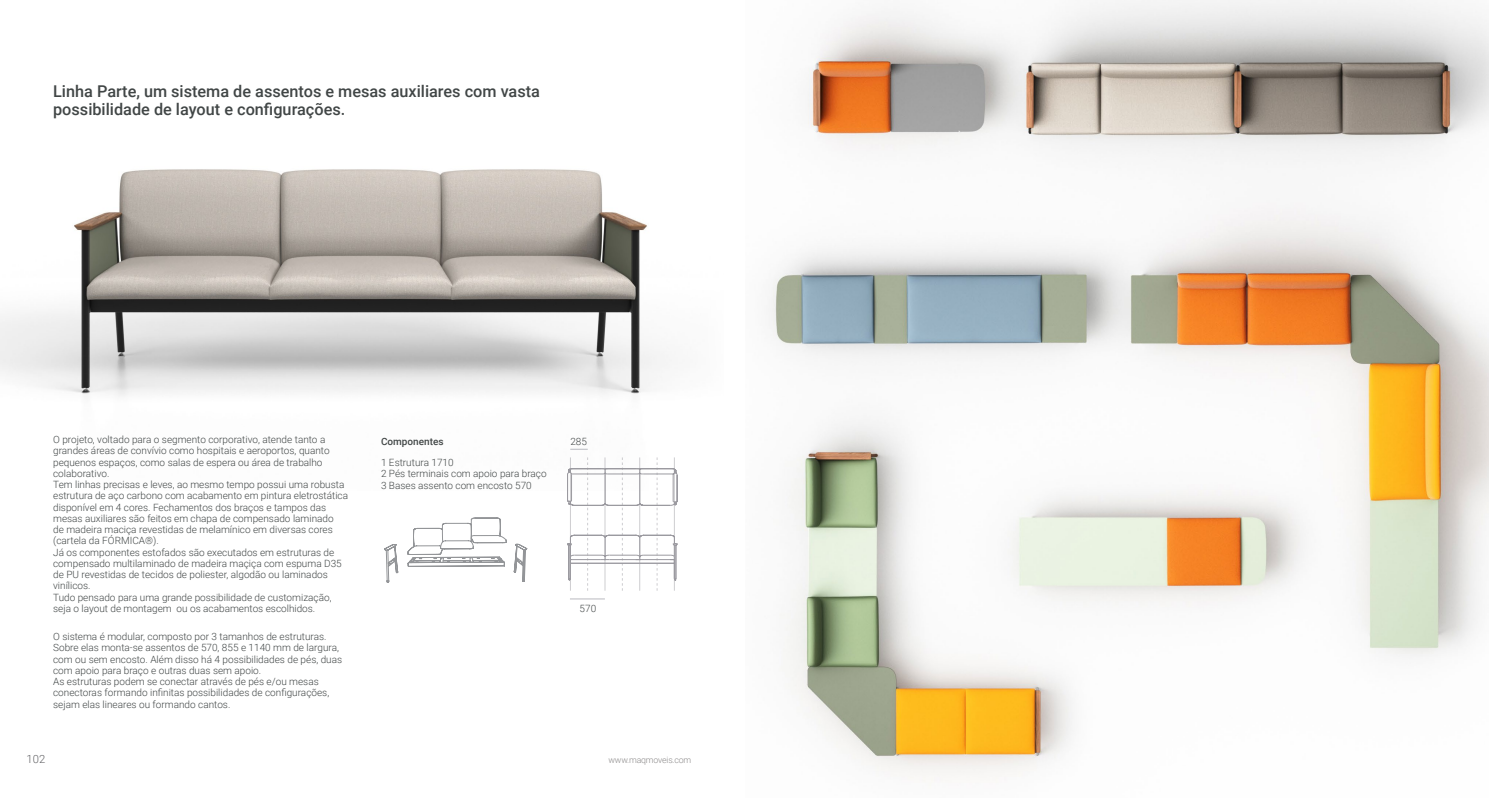
<style>
.page{position:relative;width:1489px;height:798px;background:#fff}
.page>*{position:absolute;margin:0;border:0;box-sizing:border-box;transform-origin:0 0}
.Títulos_Produtos{font:500 16.25px/18.8px "Roboto";color:#414646}
.t1{font:300 11.25px "Roboto";color:#636366}
.Descrição_Produto{font:300 10px/11.2px "Roboto";color:#414646}
.Títulos_Produtos-2{font:500 10px "Roboto";color:#414646}
.t2{font:300 8.75px "Roboto";letter-spacing:-.02em;color:#8d8b8b}
</style>
<div class="page">
<img style="left:0;top:169px;width:672px;height:281px">
<hr style="left:570px;top:598px;width:35px;height:1px;background:#b9b9bf">
<svg style="left:570px;top:448px;width:17px;height:1px"></svg>
<svg style="left:567px;top:457px;width:111px;height:133px"></svg>
<hr style="left:639px;top:457px;width:1px;height:133px;background:#9b9aa0">
<hr style="left:674px;top:457px;width:1px;height:133px;background:#9b9aa0">
<img style="left:768px;top:0;width:720px;height:782px">
<svg style="left:384px;top:517px;width:143px;height:65px"></svg>
<p class="Títulos_Produtos" style="left:53px;top:81px;width:488px">Linha Parte, um sistema de assentos e mesas auxiliares com vasta possibilidade de layout e configurações.</p>
<p class="Descrição_Produto" style="left:53px;top:433px;width:278px">O projeto, voltado para o segmento corporativo, atende tanto a grandes áreas de convívio como hospitais e aeroportos, quanto pequenos espaços, como salas de espera ou área de trabalho colaborativo.</p>
<p class="Descrição_Produto" style="left:53px;top:478px;width:296px">Tem linhas precisas e leves, ao mesmo tempo possui uma robusta estrutura de aço carbono com acabamento em pintura eletrostática disponível em 4 cores. Fechamentos dos braços e tampos das mesas auxiliares são feitos em chapa de compensado laminado<br>de madeira maciça revestidas de melamínico em diversas cores (cartela da FÓRMICA®).</p>
<p class="Descrição_Produto" style="left:53px;top:546px;width:290px">Já os componentes estofados são executados em estruturas de compensado multilaminado de madeira maçiça com espuma D35 de PU revestidas de tecidos de poliester, algodão ou laminados vinílicos.</p>
<p class="Descrição_Produto" style="left:53px;top:591px;width:280px">Tudo pensado para uma grande possibilidade de customização, seja o layout de montagem ou os acabamentos escolhidos.</p>
<p class="Descrição_Produto" style="left:53px;top:630px;width:290px">O sistema é modular, composto por 3 tamanhos de estruturas.<br>Sobre elas monta-se assentos de 570, 855 e 1140 mm de largura, com ou sem encosto. Além disso há 4 possibilidades de pés, duas com apoio para braço e outras duas sem apoio.</p>
<p class="Descrição_Produto" style="left:53px;top:675px;width:277px">As estruturas podem se conectar através de pés e/ou mesas conectoras formando infinitas possibilidades de configurações, sejam elas lineares ou formando cantos.</p>
<p class="Títulos_Produtos-2" style="left:381px;top:434px;width:64px">Componentes</p>
<p class="Descrição_Produto" style="left:381px;top:456px;width:74px">1 Estrutura 1710</p>
<p class="Descrição_Produto" style="left:381px;top:467px;width:167px">2 Pés terminais com apoio para braço</p>
<p class="Descrição_Produto" style="left:381px;top:479px;width:152px">3 Bases assento com encosto 570</p>
<p class="Descrição_Produto" style="left:570px;top:435px;width:18px">285</p>
<p class="Descrição_Produto" style="left:579px;top:602px;width:18px">570</p>
<p class="t1" style="left:27px;top:750px;width:20px">102</p>
<p class="t2" style="left:608px;top:753px;width:84px">www.maqmoveis.com</p>
</div>
